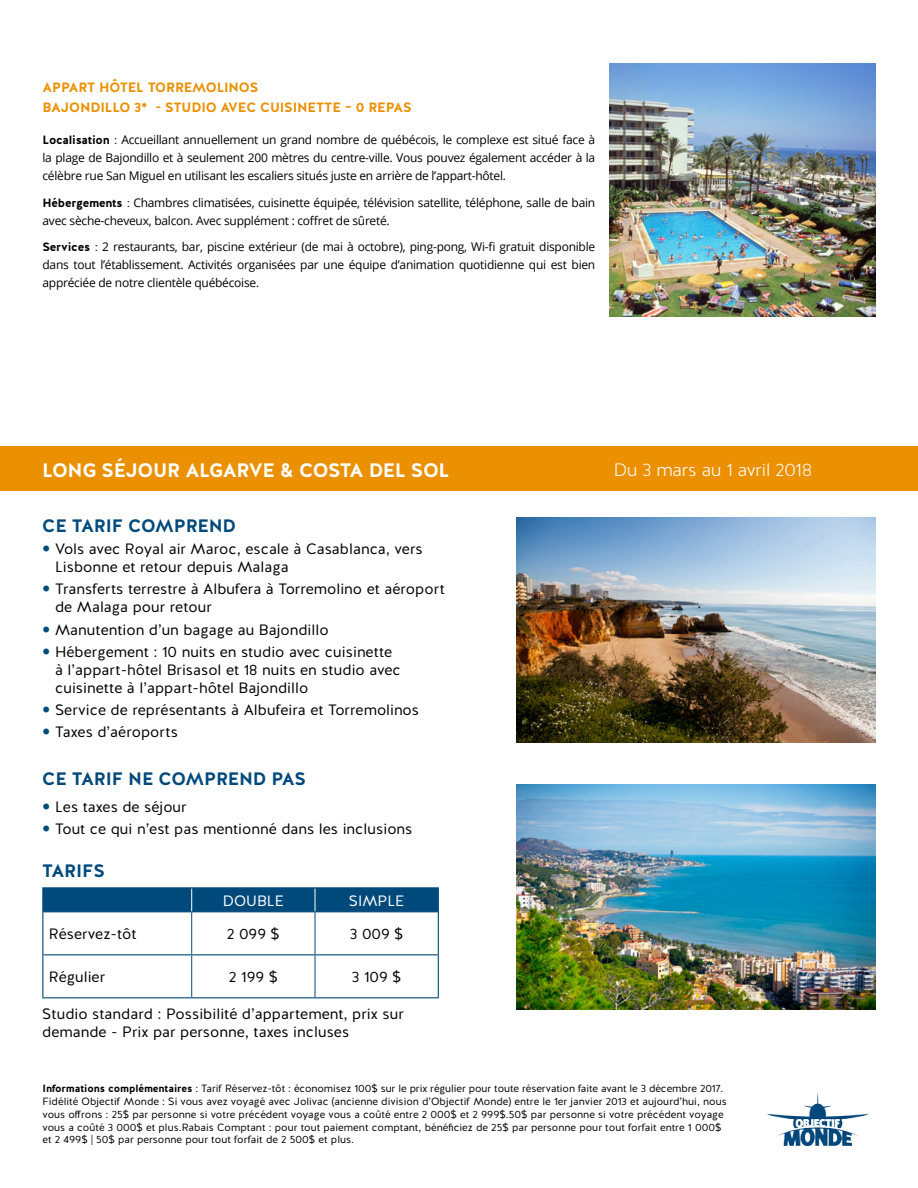
<style>
.page{position:relative;width:918px;height:1188px;background:#fff}
.page>*{position:absolute;margin:0;border:0;box-sizing:border-box;transform-origin:0 0}
.t1{font:700 19.5px "Halis R";letter-spacing:-.02em;color:#fff}
.t2{font:700 18px "Halis R";letter-spacing:-.01em;color:#00497b}
.t3{font:300 18px "Halis R";letter-spacing:-.01em;color:#fff}
.t4{font:15px/18px "Halis R";color:#000}
.t5{font:15px "Halis R";color:#fff}
.t6{font:700 13.5px/19.5px "Halis R";letter-spacing:-.01em;color:#eb9000}
.t7{font:12px/18px "Open Sans";letter-spacing:-.02em;color:#000;text-align:justify}
.t8{font:10.5px/12.8px "Halis R";color:#000}
.s1{font-family:"Halis R";font-weight:700}
.s2{font-family:"Halis R"}
.s3{font-weight:700}
</style>
<div class="page">
<hr style="left:43px;top:912px;width:149px;height:1px;background:#00497b">
<hr style="left:192px;top:912px;width:123px;height:1px;background:#00497b">
<hr style="left:191px;top:912px;width:1px;height:42px;background:#00497b">
<hr style="left:315px;top:912px;width:123px;height:1px;background:#00497b">
<hr style="left:315px;top:912px;width:1px;height:42px;background:#00497b">
<hr style="left:191px;top:955px;width:1px;height:42px;background:#00497b">
<hr style="left:315px;top:955px;width:1px;height:42px;background:#00497b">
<hr style="left:42px;top:887px;width:150px;height:1px;background:#00497b">
<hr style="left:192px;top:887px;width:123px;height:1px;background:#00497b">
<hr style="left:315px;top:887px;width:124px;height:1px;background:#00497b">
<div style="left:42px;top:888px;width:397px;height:24px;background:#00497b"></div>
<hr style="left:42px;top:912px;width:1px;height:42px;background:#00497b">
<hr style="left:438px;top:912px;width:1px;height:42px;background:#00497b">
<hr style="left:42px;top:954px;width:150px;height:1px;background:#00497b">
<hr style="left:42px;top:955px;width:1px;height:42px;background:#00497b">
<hr style="left:192px;top:954px;width:123px;height:1px;background:#00497b">
<hr style="left:315px;top:954px;width:124px;height:1px;background:#00497b">
<hr style="left:438px;top:955px;width:1px;height:42px;background:#00497b">
<hr style="left:42px;top:997px;width:150px;height:1px;background:#00497b">
<hr style="left:192px;top:997px;width:123px;height:1px;background:#00497b">
<hr style="left:315px;top:997px;width:124px;height:1px;background:#00497b">
<div style="left:0;top:446px;width:918px;height:45px;background:#eb9000"></div>
<img style="left:768px;top:1092px;width:99px;height:54px">
<img style="left:516px;top:517px;width:359px;height:226px">
<img style="left:609px;top:64px;width:266px;height:253px">
<img style="left:516px;top:784px;width:359px;height:226px">
<p class="t6" style="left:43px;top:78px;width:371px">APPART HÔTEL TORREMOLINOS<br>BAJONDILLO 3* - STUDIO AVEC CUISINETTE – 0 REPAS</p>
<p class="t7" style="left:43px;top:131px;width:554px"><span class="s1">Localisation</span> <span class="s2">:</span> Accueillant annuellement un grand nombre de québécois, le complexe est situé face à la plage de Bajondillo et à seulement 200 mètres du centre-ville. Vous pouvez également accéder à la célèbre rue San Miguel en utilisant les escaliers situés juste en arrière de l’appart-hôtel.</p>
<p class="t7" style="left:43px;top:193px;width:554px"><span class="s1">Hébergements</span> <span class="s2">:</span> Chambres climatisées, cuisinette équipée, télévision satellite, téléphone, salle de bain avec sèche-cheveux, balcon. Avec supplément : coffret de sûreté.</p>
<p class="t7" style="left:43px;top:238px;width:554px"><span class="s1">Services</span> <span class="s2">:</span> 2 restaurants, bar, piscine extérieur (de mai à octobre), ping-pong, Wi-fi gratuit disponible dans tout l’établissement. Activités organisées par une équipe d’animation quotidienne qui est bien appréciée de notre clientèle québécoise.</p>
<h1 class="t1" style="left:42px;top:457px;width:409px">LONG SÉJOUR ALGARVE &amp; COSTA DEL SOL</h1>
<h2 class="t3" style="left:614px;top:458px;width:200px">Du 3 mars au 1 avril 2018</h2>
<h2 class="t2" style="left:42px;top:514px;width:195px">CE TARIF COMPREND</h2>
<p class="t4" style="left:55px;top:540px;width:369px">Vols avec Royal air Maroc, escale à Casablanca, vers<br>Lisbonne et retour depuis Malaga</p>
<p class="t4" style="left:55px;top:580px;width:391px">Transferts terrestre à Albufera à Torremolino et aéroport de Malaga pour retour</p>
<p class="t4" style="left:55px;top:619px;width:339px;line-height:22.2px">Manutention d’un bagage au Bajondillo<br>Hébergement : 10 nuits en studio avec cuisinette</p>
<p class="t4" style="left:55px;top:661px;width:347px">à l’appart-hôtel Brisasol et 18 nuits en studio avec cuisinette à l’appart-hôtel Bajondillo</p>
<p class="t4" style="left:55px;top:699px;width:366px;line-height:22.2px">Service de représentants à Albufeira et Torremolinos<br>Taxes d’aéroports</p>
<h2 class="t2" style="left:42px;top:768px;width:265px">CE TARIF NE COMPREND PAS</h2>
<p class="t4" style="left:55px;top:796px;width:359px;line-height:22.2px">Les taxes de séjour<br>Tout ce qui n’est pas mentionné dans les inclusions</p>
<h2 class="t2" style="left:42px;top:859px;width:64px">TARIFS</h2>
<p class="t5" style="left:223px;top:891px;width:62px">DOUBLE</p>
<p class="t5" style="left:349px;top:891px;width:57px">SIMPLE</p>
<p class="t4" style="left:49px;top:925px;width:89px">Réservez-tôt</p>
<p class="t4" style="left:227px;top:925px;width:54px">2 099 $</p>
<p class="t4" style="left:350px;top:925px;width:55px">3 009 $</p>
<p class="t4" style="left:49px;top:968px;width:58px">Régulier</p>
<p class="t4" style="left:229px;top:968px;width:51px">2 199 $</p>
<p class="t4" style="left:352px;top:968px;width:51px">3 109 $</p>
<p class="t4" style="left:42px;top:1005px;width:363px">Studio standard : Possibilité d’appartement, prix sur demande - Prix par personne, taxes incluses</p>
<p class="t8" style="left:43px;top:1083px;width:686px"><span class="s3">Informations complémentaires</span> : Tarif Réservez-tôt : économisez 100$ sur le prix régulier pour toute réservation faite avant le 3 décembre 2017.<br>Fidélité Objectif Monde : Si vous avez voyagé avec Jolivac (ancienne division d’Objectif Monde) entre le 1er janvier 2013 et aujourd’hui, nous vous offrons : 25$ par personne si votre précédent voyage vous a coûté entre 2 000$ et 2 999$.50$ par personne si votre précédent voyage vous a coûté 3 000$ et plus.Rabais Comptant : pour tout paiement comptant, bénéficiez de 25$ par personne pour tout forfait entre 1 000$ et 2 499$ | 50$ par personne pour tout forfait de 2 500$ et plus.</p>
</div>
